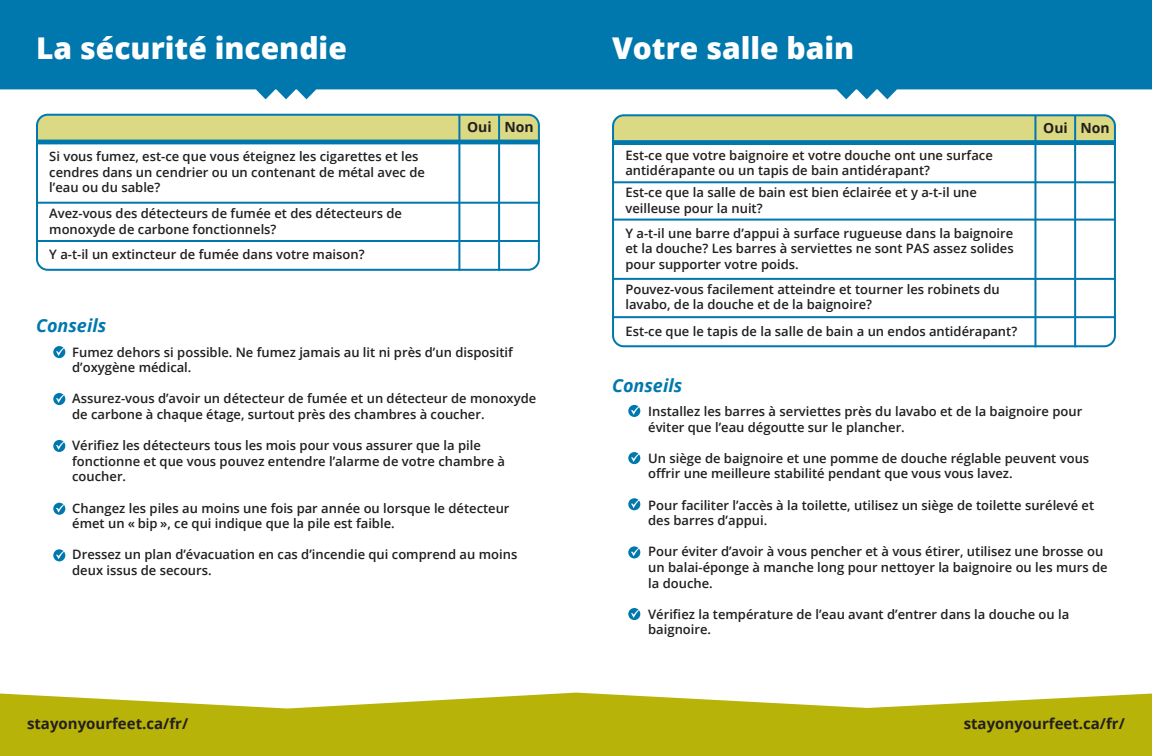
<style>
.page{position:relative;width:1152px;height:756px;background:#fff}
.page>*{position:absolute;margin:0;border:0;box-sizing:border-box;transform-origin:0 0}
.t1{font:800 30px "Open Sans";color:#fff}
.t2{font:italic 700 18px "Open Sans";color:#0078ae}
.t3{font:700 15px "Open Sans";color:#231f20}
.t4{font:700 14px "Open Sans";color:#231f20}
.t5{font:600 13px/15.6px "Open Sans";color:#231f20}
</style>
<div class="page">
<svg style="left:0;top:693px;width:576px;height:63px;background:#c0bc26"></svg>
<svg style="left:576px;top:693px;width:576px;height:63px;background:#c0bc25"></svg>
<svg style="left:0;top:0;width:576px;height:99px;background:#1784b5"></svg>
<svg style="left:576px;top:0;width:576px;height:99px;background:#1784b5"></svg>
<svg style="left:53px;top:346px;width:12px;height:12px"></svg>
<svg style="left:53px;top:549px;width:12px;height:12px"></svg>
<svg style="left:53px;top:393px;width:12px;height:12px"></svg>
<svg style="left:53px;top:440px;width:12px;height:12px"></svg>
<svg style="left:53px;top:503px;width:12px;height:12px"></svg>
<svg style="left:628px;top:405px;width:12px;height:12px"></svg>
<svg style="left:628px;top:498px;width:12px;height:12px"></svg>
<svg style="left:628px;top:452px;width:12px;height:12px"></svg>
<svg style="left:628px;top:546px;width:12px;height:12px"></svg>
<svg style="left:628px;top:608px;width:12px;height:12px"></svg>
<div style="left:612px;top:117px;width:501px;height:23px;background:#dbd983"></div>
<div style="left:612px;top:114px;width:504px;height:233px;border:2px solid #0078ae;border-radius:11px"></div>
<hr style="left:1074px;top:115px;width:2px;height:232px;background:#0078ae">
<hr style="left:1034px;top:115px;width:2px;height:232px;background:#0078ae">
<svg style="left:612px;top:140px;width:504px;height:2px"></svg>
<hr style="left:612px;top:142px;width:504px;height:2px;background:#0078ae">
<hr style="left:612px;top:143px;width:504px;height:2px;background:#0078ae">
<hr style="left:612px;top:181px;width:504px;height:2px;background:#0078ae">
<hr style="left:612px;top:219px;width:504px;height:2px;background:#0078ae">
<hr style="left:612px;top:278px;width:504px;height:2px;background:#0078ae">
<hr style="left:612px;top:316px;width:504px;height:2px;background:#0078ae">
<div style="left:36px;top:116px;width:504px;height:24px;background:#dbd983"></div>
<div style="left:36px;top:114px;width:504px;height:157px;border:2px solid #0078ae;border-radius:11px"></div>
<hr style="left:498px;top:115px;width:2px;height:156px;background:#0078ae">
<hr style="left:458px;top:115px;width:2px;height:156px;background:#0078ae">
<hr style="left:36px;top:140px;width:504px;height:4px;background:#0078ae">
<hr style="left:36px;top:202px;width:504px;height:2px;background:#0078ae">
<hr style="left:36px;top:240px;width:504px;height:2px;background:#0078ae">
<p class="t1" style="left:36px;top:25px;width:312px">La sécurité incendie</p>
<p class="t1" style="left:612px;top:25px;width:244px">Votre salle bain</p>
<p class="t5" style="left:49px;top:148px;width:377px">Si vous fumez, est-ce que vous éteignez les cigarettes et les cendres dans un cendrier ou un contenant de métal avec de l’eau ou du sable?</p>
<p class="t5" style="left:49px;top:205px;width:354px">Avez-vous des détecteurs de fumée et des détecteurs de monoxyde de carbone fonctionnels?</p>
<p class="t5" style="left:49px;top:247px;width:317px">Y a-t-il un extincteur de fumée dans votre maison?</p>
<p class="t2" style="left:36px;top:313px;width:72px">Conseils</p>
<p class="t4" style="left:467px;top:118px;width:26px">Oui</p>
<p class="t4" style="left:505px;top:118px;width:31px">Non</p>
<p class="t4" style="left:1043px;top:118px;width:26px">Oui</p>
<p class="t4" style="left:1081px;top:118px;width:31px">Non</p>
<p class="t5" style="left:625px;top:147px;width:369px">Est-ce que votre baignoire et votre douche ont une surface antidérapante ou un tapis de bain antidérapant?</p>
<p class="t5" style="left:625px;top:185px;width:353px">Est-ce que la salle de bain est bien éclairée et y a-t-il une veilleuse pour la nuit?</p>
<p class="t5" style="left:625px;top:225px;width:390px;text-align:justify">Y a-t-il une barre d’appui à surface rugueuse dans la baignoire et la douche? Les barres à serviettes ne sont PAS assez solides pour supporter votre poids.</p>
<p class="t5" style="left:625px;top:281px;width:376px">Pouvez-vous facilement atteindre et tourner les robinets du lavabo, de la douche et de la baignoire?</p>
<p class="t5" style="left:625px;top:323px;width:393px">Est-ce que le tapis de la salle de bain a un endos antidérapant?</p>
<p class="t5" style="left:72px;top:344px;width:442px">Fumez dehors si possible. Ne fumez jamais au lit ni près d’un dispositif d’oxygène médical.</p>
<p class="t5" style="left:72px;top:391px;width:466px">Assurez-vous d’avoir un détecteur de fumée et un détecteur de monoxyde de carbone à chaque étage, surtout près des chambres à coucher.</p>
<p class="t5" style="left:72px;top:437px;width:434px">Vérifiez les détecteurs tous les mois pour vous assurer que la pile fonctionne et que vous pouvez entendre l’alarme de votre chambre à coucher.</p>
<p class="t5" style="left:72px;top:500px;width:439px">Changez les piles au moins une fois par année ou lorsque le détecteur émet un « bip », ce qui indique que la pile est faible.</p>
<p class="t5" style="left:72px;top:547px;width:447px">Dressez un plan d’évacuation en cas d’incendie qui comprend au moins deux issus de secours.</p>
<p class="t2" style="left:612px;top:373px;width:72px">Conseils</p>
<p class="t5" style="left:648px;top:403px;width:436px">Installez les barres à serviettes près du lavabo et de la baignoire pour éviter que l’eau dégoutte sur le plancher.</p>
<p class="t5" style="left:648px;top:450px;width:443px">Un siège de baignoire et une pomme de douche réglable peuvent vous offrir une meilleure stabilité pendant que vous vous lavez.</p>
<p class="t5" style="left:648px;top:497px;width:448px">Pour faciliter l’accès à la toilette, utilisez un siège de toilette surélevé et des barres d’appui.</p>
<p class="t5" style="left:648px;top:544px;width:461px">Pour éviter d’avoir à vous pencher et à vous étirer, utilisez une brosse ou un balai-éponge à manche long pour nettoyer la baignoire ou les murs de la douche.</p>
<p class="t5" style="left:648px;top:606px;width:423px">Vérifiez la température de l’eau avant d’entrer dans la douche ou la baignoire.</p>
<p class="t3" style="left:27px;top:713px;width:163px">stayonyourfeet.ca/fr/</p>
<p class="t3" style="left:964px;top:713px;width:163px">stayonyourfeet.ca/fr/</p>
</div>
